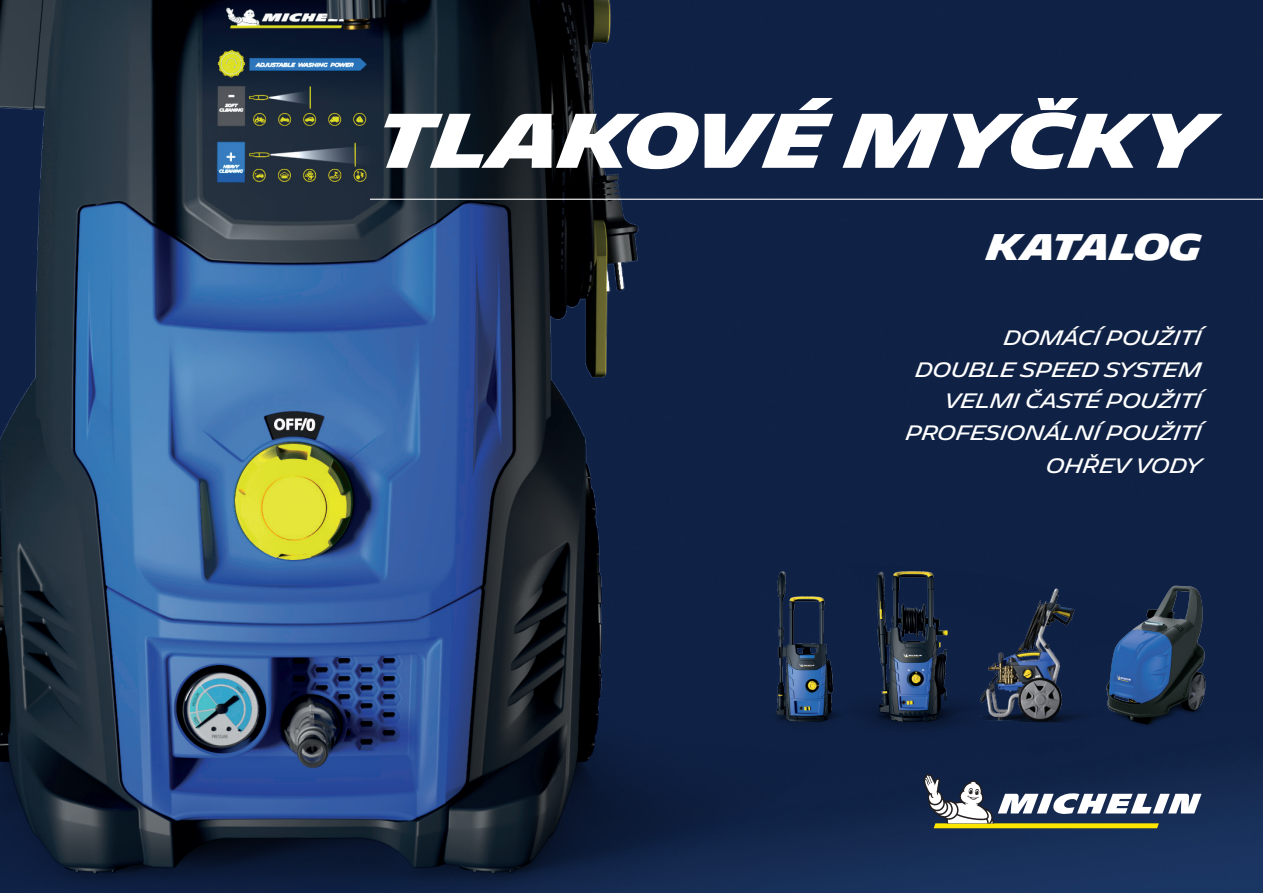
<style>
.page{position:relative;width:1263px;height:893px;background:#fff}
.page>*{position:absolute;margin:0;border:0;box-sizing:border-box;transform-origin:0 0}
.t1{font:700 75px "Michelin";letter-spacing:-.025em;color:#fff}
.t2{font:700 36px "Michelin";letter-spacing:-.06em;color:#fff}
.t3{font:20.25px "Michelin";letter-spacing:-.025em;color:#fff}
</style>
<div class="page">
<img style="left:0;top:0;width:1263px;height:893px">
<svg style="left:923px;top:774px;width:278px;height:54px"></svg>
<hr style="left:370px;top:199px;width:893px;height:1px;background:#fff">
<img style="left:734px;top:555px;width:146px;height:193px">
<img style="left:812px;top:545px;width:201px;height:202px">
<img style="left:932px;top:575px;width:182px;height:182px">
<img style="left:1104px;top:583px;width:104px;height:144px">
<p class="t1" style="left:377px;top:97px;width:837px">TLAKOVÉ MYČKY</p>
<p class="t2" style="left:987px;top:226px;width:217px">KATALOG</p>
<p class="t3" style="left:1004px;top:326px;width:200px">DOMÁCÍ POUŽITÍ</p>
<p class="t3" style="left:915px;top:358px;width:288px">DOUBLE SPEED SYSTEM</p>
<p class="t3" style="left:945px;top:389px;width:259px">VELMI ČASTÉ POUŽITÍ</p>
<p class="t3" style="left:906px;top:421px;width:298px">PROFESIONÁLNÍ POUŽITÍ</p>
<p class="t3" style="left:1046px;top:454px;width:157px">OHŘEV VODY</p>
</div>
